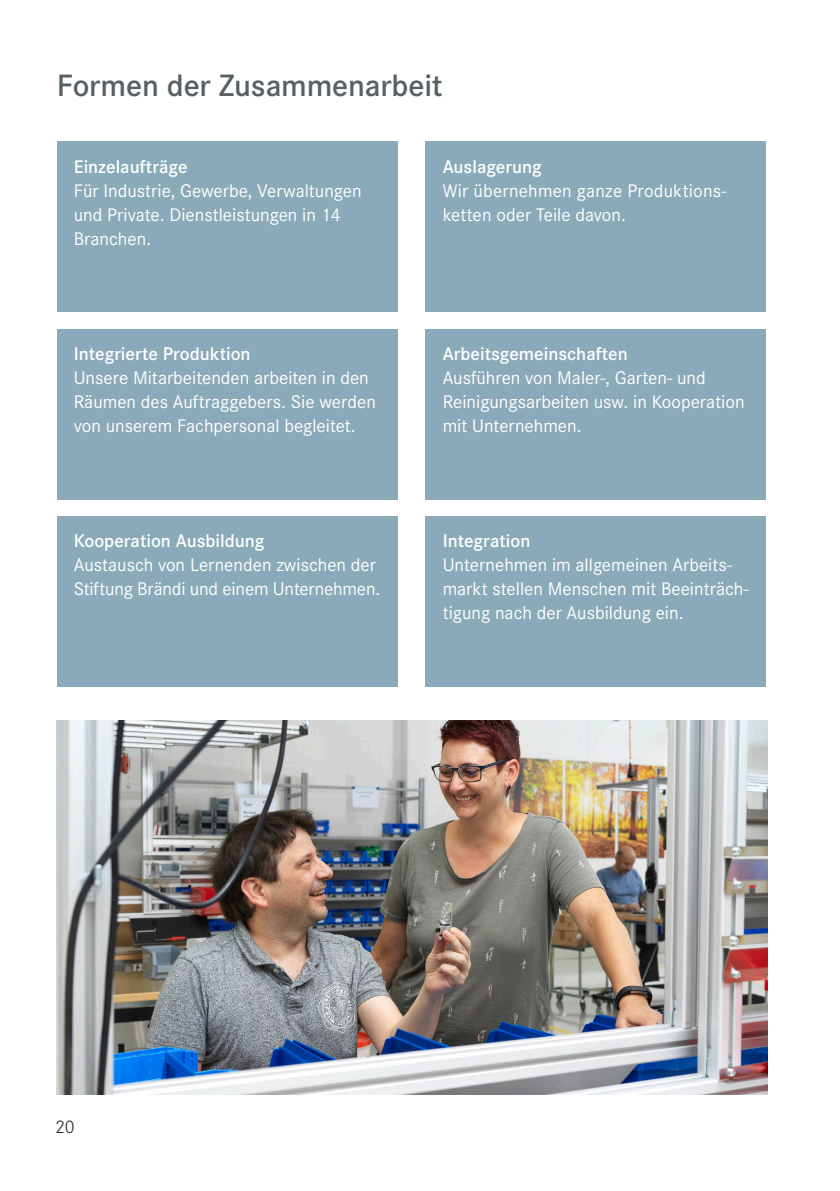
<style>
.page{position:relative;width:840px;height:1191px;background:#fff}
.page>*{position:absolute;margin:0;border:0;box-sizing:border-box;transform-origin:0 0}
.t1{font:600 32px "Corporate S";letter-spacing:-.005em;color:#576065}
.t2{font:19px/24px "Corporate S";color:#fff}
.t3{font:600 19px "Corporate S";color:#fff}
.t4{font:300 19px "Corporate S";color:#231f20}
</style>
<div class="page">
<div style="left:57px;top:142px;width:340px;height:170px;background:#8aa9b9"></div>
<div style="left:425px;top:142px;width:340px;height:170px;background:#8aa9b9"></div>
<div style="left:57px;top:329px;width:340px;height:170px;background:#8aa9b9"></div>
<div style="left:425px;top:329px;width:340px;height:170px;background:#8aa9b9"></div>
<div style="left:57px;top:516px;width:340px;height:170px;background:#8aa9b9"></div>
<div style="left:425px;top:516px;width:340px;height:170px;background:#8aa9b9"></div>
<img style="left:57px;top:720px;width:710px;height:374px">
<h1 class="t1" style="left:57px;top:67px;width:387px">Formen der Zusammenarbeit</h1>
<p class="t3" style="left:74px;top:156px;width:115px">Einzelaufträge</p>
<p class="t2" style="left:74px;top:179px;width:289px">Für Industrie, Gewerbe, Verwaltungen und Private. Dienstleistungen in 14<br>Branchen.</p>
<p class="t3" style="left:74px;top:342px;width:178px">Integrierte Produktion</p>
<p class="t2" style="left:74px;top:365px;width:303px">Unsere Mitarbeitenden arbeiten in den<br>Räumen des Auftraggebers. Sie werden von unserem Fachpersonal begleitet.</p>
<p class="t3" style="left:74px;top:530px;width:192px">Kooperation Ausbildung</p>
<p class="t2" style="left:74px;top:553px;width:308px">Austausch von Lernenden zwischen der<br>Stiftung Brändi und einem Unternehmen.</p>
<p class="t3" style="left:442px;top:155px;width:101px">Auslagerung</p>
<p class="t2" style="left:442px;top:178px;width:285px">Wir übernehmen ganze Produktions&shy;ketten oder Teile davon.</p>
<p class="t3" style="left:442px;top:343px;width:186px">Arbeitsgemeinschaften</p>
<p class="t2" style="left:442px;top:366px;width:303px">Ausführen von Maler-, Garten- und<br>Reinigungsarbeiten usw. in Kooperation mit Unternehmen.</p>
<p class="t3" style="left:442px;top:530px;width:89px">Integration</p>
<p class="t2" style="left:442px;top:553px;width:307px">Unternehmen im allgemeinen Arbeits&shy;markt stellen Menschen mit Beeinträch&shy;tigung nach der Ausbildung ein.</p>
<p class="t4" style="left:55px;top:1116px;width:21px">20</p>
</div>
